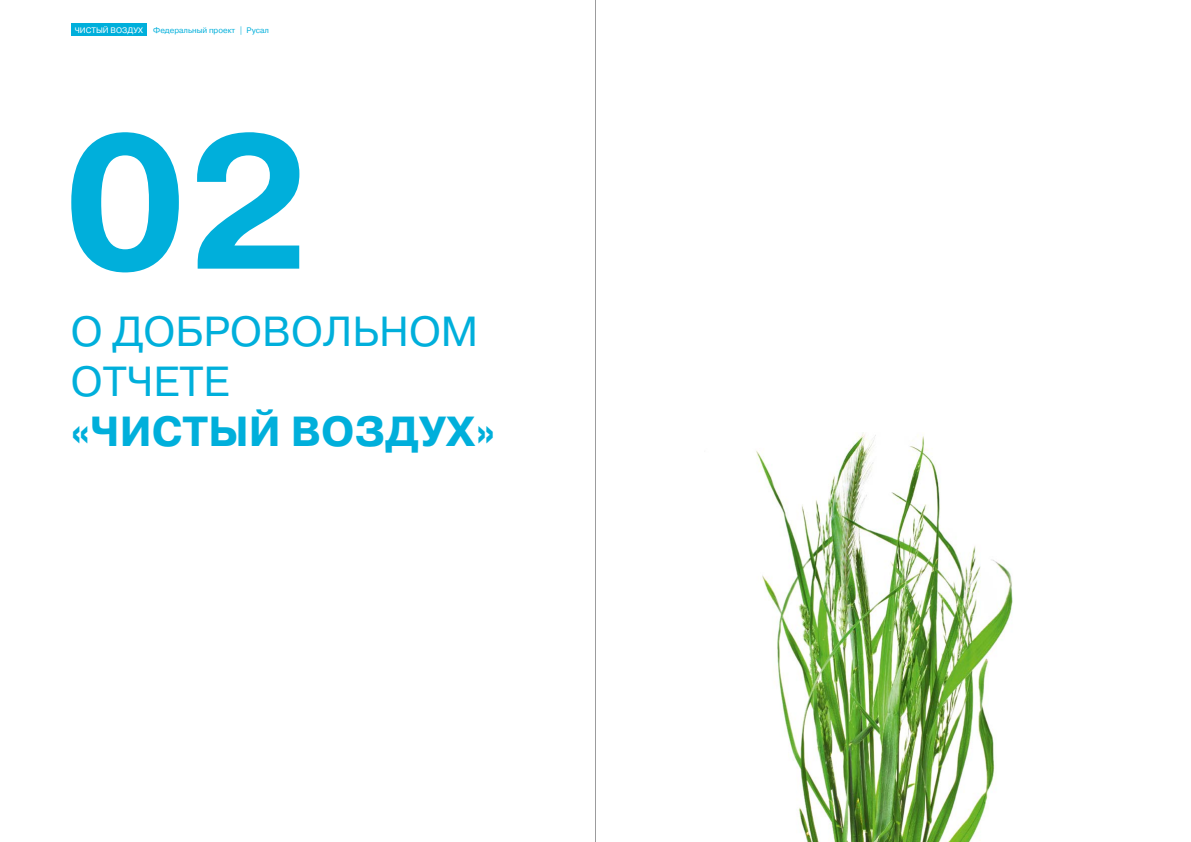
<style>
.page{position:relative;width:1191px;height:842px;background:#fff}
.page>*{position:absolute;margin:0;border:0;box-sizing:border-box;transform-origin:0 0}
.t1{font:700 189.4px "Pragmatica C";color:#00afdb}
.t2{font:42px/50px "Pragmatica C";color:#00afdb}
.t3{font:700 42px "Pragmatica C";color:#00afdb}
.t4{font:8px "Pragmatica C";color:#00afdb}
.t5{font:8px "Pragmatica C";color:#fff}
</style>
<div class="page">
<div style="left:71px;top:24px;width:76px;height:12px;background:#00afdb"></div>
<img style="left:756px;top:432px;width:257px;height:410px">
<hr style="left:595px;top:0;width:1px;height:842px;background:#9c9c9d">
<p class="t5" style="left:75px;top:26px;width:70px">ЧИСТЫЙ ВОЗДУХ</p>
<p class="t4" style="left:153px;top:26px;width:117px">Федеральный проект | Русал</p>
<h1 class="t1" style="left:63px;top:99px;width:248px">02</h1>
<h2 class="t2" style="left:71px;top:307px;width:62px">О добровольном отчете</h2>
<h2 class="t3" style="left:71px;top:408px;width:426px">«Чистый воздух»</h2>
</div>
